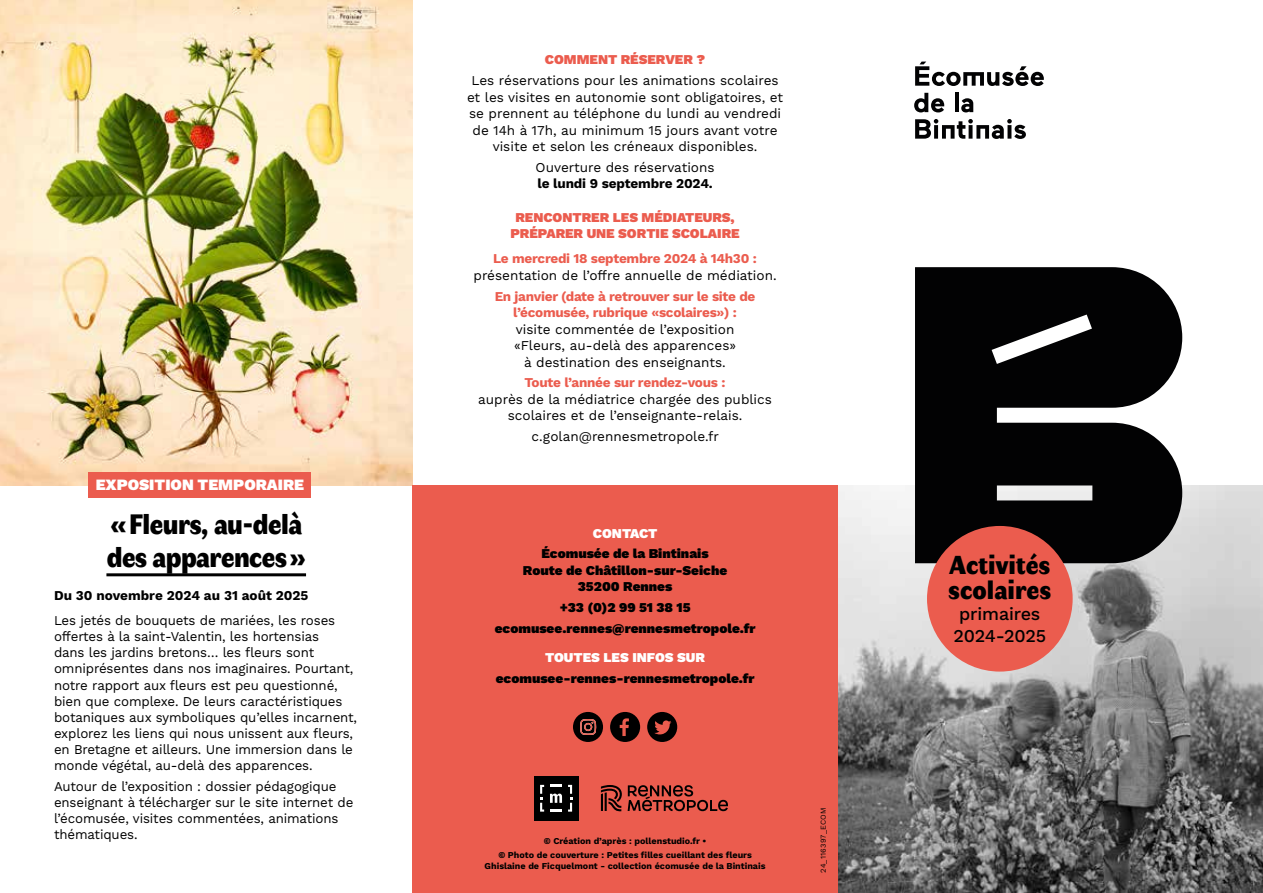
<style>
.page{position:relative;width:1263px;height:893px;background:#fff}
.page>*{position:absolute;margin:0;border:0;box-sizing:border-box;transform-origin:0 0}
.t1{font:900 28.5px/33px "Faune Display";letter-spacing:-.02em;color:#000}
.t2{font:900 26.4px/25px "Faune Display";color:#000}
.t3{font:500 18px/21.1px "Work Sans";letter-spacing:-.01em;color:#000;text-align:center}
.t4{font:900 15.75px "Work Sans";color:#fff}
.t5{font:13.5px/16px "Work Sans";letter-spacing:-.01em;color:#000;text-align:center}
.t6{font:900 13.5px/16.5px "Work Sans";color:#000;text-align:center}
.t7{font:700 13.5px/16.5px "Work Sans";letter-spacing:-.02em;color:#eb5c4e;text-align:center}
.t8{font:900 13.5px/16.5px "Work Sans";color:#eb5c4e;text-align:center}
.t9{font:700 13.5px "Work Sans";letter-spacing:-.01em;color:#000}
.t10{font:900 13.5px "Work Sans";color:#fff}
.t11{font:700 9px/14.7px "Work Sans";color:#000;text-align:center}
.t12{font:7.5px "Work Sans";letter-spacing:.03em;color:#000}
</style>
<div class="page">
<img style="left:0;top:0;width:412px;height:485px">
<img style="left:838px;top:485px;width:425px;height:408px">
<svg style="left:915px;top:267px;width:267px;height:296px;background:#212122"></svg>
<svg style="left:915px;top:62px;width:129px;height:24px"></svg>
<svg style="left:914px;top:93px;width:30px;height:19px"></svg>
<hr style="left:955px;top:93px;width:3px;height:19px;background:#020203">
<svg style="left:961px;top:98px;width:12px;height:14px"></svg>
<svg style="left:915px;top:119px;width:111px;height:20px"></svg>
<div style="left:927px;top:526px;width:146px;height:146px;background:#eb5c4e;border-radius:50%"></div>
<div style="left:412px;top:485px;width:426px;height:408px;background:#eb5c4e"></div>
<div style="left:534px;top:776px;width:44px;height:45px;background:#000"></div>
<svg style="left:550px;top:794px;width:12px;height:9px"></svg>
<svg style="left:550px;top:785px;width:12px;height:2px"></svg>
<svg style="left:550px;top:809px;width:12px;height:3px"></svg>
<svg style="left:568px;top:785px;width:4px;height:27px"></svg>
<svg style="left:540px;top:785px;width:4px;height:27px"></svg>
<div style="left:610px;top:712px;width:30px;height:30px;background:#000;border-radius:50%"></div>
<svg style="left:620px;top:718px;width:9px;height:18px"></svg>
<div style="left:647px;top:712px;width:30px;height:30px;background:#000;border-radius:50%"></div>
<svg style="left:654px;top:720px;width:17px;height:14px"></svg>
<div style="left:573px;top:712px;width:30px;height:30px;background:#000;border-radius:50%"></div>
<svg style="left:580px;top:719px;width:16px;height:16px"></svg>
<svg style="left:628px;top:785px;width:100px;height:26px"></svg>
<svg style="left:601px;top:785px;width:21px;height:26px"></svg>
<hr style="left:106px;top:573px;width:200px;height:3px;background:#000">
<div style="left:88px;top:472px;width:223px;height:25px;background:#eb5c4e"></div>
<p class="t4" style="left:96px;top:475px;width:210px">EXPOSITION TEMPORAIRE</p>
<h1 class="t1" style="left:107px;top:506px;width:201px">«Fleurs, au-delà des apparences»</h1>
<p class="t9" style="left:54px;top:588px;width:256px">Du 30 novembre 2024 au 31 août 2025</p>
<p class="t5" style="left:54px;top:613px;width:305px;text-align:left">Les jetés de bouquets de mariées, les roses offertes à la saint-Valentin, les hortensias<br>dans les jardins bretons… les fleurs sont omniprésentes dans nos imaginaires. Pourtant, notre rapport aux fleurs est peu questionné, bien que complexe. De leurs caractéristiques botaniques aux symboliques qu’elles incarnent, explorez les liens qui nous unissent aux fleurs, en Bretagne et ailleurs. Une immersion dans le monde végétal, au-delà des apparences.</p>
<p class="t5" style="left:54px;top:778px;width:301px;text-align:left">Autour de l’exposition : dossier pédagogique enseignant à télécharger sur le site internet de l’écomusée, visites commentées, animations thématiques.</p>
<p class="t8" style="left:545px;top:52px;width:162px">COMMENT RÉSERVER ?</p>
<p class="t5" style="left:467px;top:73px;width:318px;line-height:16.5px">Les réservations pour les animations scolaires et les visites en autonomie sont obligatoires, et se prennent au téléphone du lundi au vendredi de 14h à 17h, au minimum 15 jours avant votre visite et selon les créneaux disponibles.</p>
<p class="t5" style="left:536px;top:160px;width:180px">Ouverture des réservations</p>
<p class="t9" style="left:537px;top:176px;width:177px">le lundi 9 septembre 2024.</p>
<p class="t8" style="left:510px;top:210px;width:231px">RENCONTRER LES MÉDIATEURS,<br>PRÉPARER UNE SORTIE SCOLAIRE</p>
<p class="t7" style="left:493px;top:251px;width:265px">Le mercredi 18 septembre 2024 à 14h30 :</p>
<p class="t5" style="left:473px;top:268px;width:305px">présentation de l’offre annuelle de médiation.</p>
<p class="t7" style="left:495px;top:288px;width:262px">En janvier (date à retrouver sur le site de l’écomusée, rubrique «scolaires») :</p>
<p class="t5" style="left:514px;top:321px;width:224px;line-height:16.5px">visite commentée de l’exposition «Fleurs, au-delà des apparences» à destination des enseignants.</p>
<p class="t7" style="left:524px;top:375px;width:203px">Toute l’année sur rendez-vous :</p>
<p class="t5" style="left:478px;top:391px;width:295px;line-height:16.5px">auprès de la médiatrice chargée des publics scolaires et de l’enseignante-relais.</p>
<p class="t5" style="left:531px;top:429px;width:189px">c.golan@rennesmetropole.fr</p>
<p class="t10" style="left:593px;top:525px;width:66px">CONTACT</p>
<p class="t6" style="left:523px;top:546px;width:206px">Écomusée de la Bintinais<br>Route de Châtillon-sur-Seiche<br>35200 Rennes</p>
<p class="t6" style="left:495px;top:598px;width:262px;line-height:20.7px">+33 (0)2 99 51 38 15 ecomusee.rennes@rennesmetropole.fr</p>
<p class="t10" style="left:545px;top:650px;width:161px">TOUTES LES INFOS SUR</p>
<p class="t6" style="left:496px;top:671px;width:260px">ecomusee-rennes-rennesmetropole.fr</p>
<p class="t11" style="left:498px;top:834px;width:255px">© Création d’après : pollenstudio.fr •<br>© Photo de couverture : Petites filles cueillant des fleurs</p>
<p class="t11" style="left:485px;top:859px;width:282px">Ghislaine de Ficquelmont - collection écomusée de la Bintinais</p>
<p class="t12" style="left:819px;top:873px;width:67px;rotate:-90deg">24_116397_ECOM</p>
<h2 class="t2" style="left:948px;top:551px;width:105px">Activités scolaires</h2>
<h3 class="t3" style="left:953px;top:605px;width:94px">primaires<br>2024-2025</h3>
</div>
